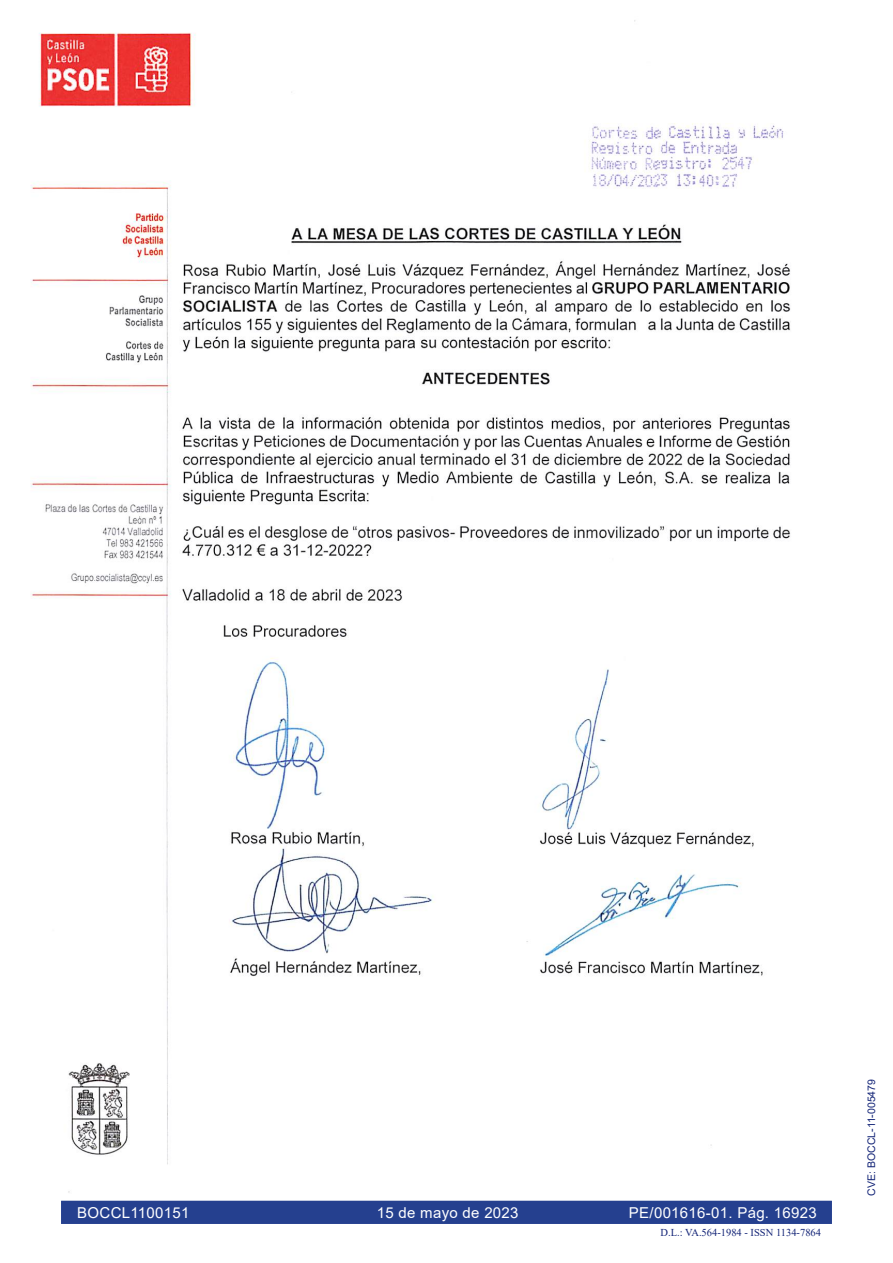
<style>
.page{position:relative;width:893px;height:1263px;background:#fff}
.page>*{position:absolute;margin:0;border:0;box-sizing:border-box;transform-origin:0 0}
.E_CVE{font:15px "Arial";letter-spacing:.02em;color:#fff}
.t1{font:10.5px "Times New Roman";color:#132477}
.t2{font:10.5px "Arial";color:#132477}
</style>
<div class="page">
<div style="left:60px;top:1200px;width:773px;height:25px;background:#25408f"></div>
<div style="left:60px;top:1199px;width:773px;height:26px;border:2px solid #fff"></div>
<img style="left:30px;top:20px;width:803px;height:1180px">
<p class="E_CVE" style="left:77px;top:1202px;width:114px">BOCCL1100151</p>
<p class="E_CVE" style="left:377px;top:1202px;width:143px">15 de mayo de 2023</p>
<p class="E_CVE" style="left:629px;top:1202px;width:189px">PE/001616-01. Pág. 16923</p>
<p class="t1" style="left:661px;top:1225px;width:162px">D.L.: VA.564-1984 - ISSN 1134-7864</p>
<p class="t2" style="left:864px;top:1195px;width:118px;rotate:-90deg">CVE: BOCCL-11-005479</p>
</div>
